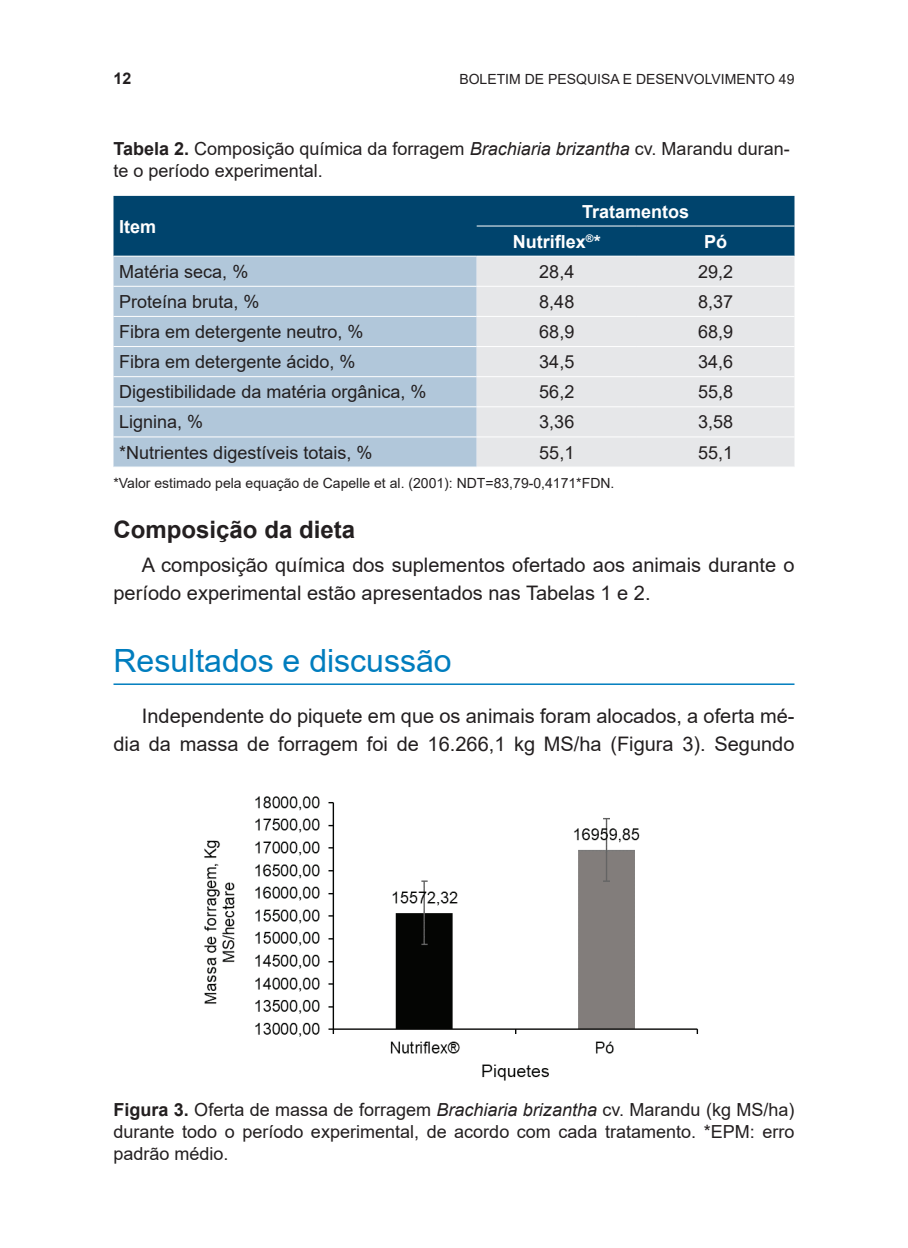
<style>
.page{position:relative;width:908px;height:1248px;background:#fff}
.page>*{position:absolute;margin:0;border:0;box-sizing:border-box;transform-origin:0 0}
.t1{font:32px "Arial";color:#007dbe}
.t2{font:700 24px "Arial";color:#231f20}
.t3{font:20px/28px "Arial";color:#231f20}
.t4{font:18px/21.6px "Arial";color:#231f20}
.t5{font:700 18px/30.2px "Arial";color:#fff}
.t6{font:700 16px "Arial";color:#231f20}
.t7{font:14px "Arial";color:#231f20}
.s1{font-weight:700}
.s2{font-style:italic}
</style>
<div class="page">
<div style="left:113px;top:196px;width:681px;height:60px;background:#00446d"></div>
<div style="left:113px;top:257px;width:363px;height:209px;background:#b1c7da"></div>
<div style="left:476px;top:257px;width:318px;height:209px;background:#e6e7e9"></div>
<hr style="left:113px;top:286px;width:363px;height:1px;background:#fff">
<hr style="left:476px;top:286px;width:160px;height:1px;background:#fff">
<hr style="left:636px;top:286px;width:158px;height:1px;background:#fff">
<hr style="left:113px;top:316px;width:363px;height:1px;background:#fff">
<hr style="left:476px;top:316px;width:160px;height:1px;background:#fff">
<hr style="left:636px;top:316px;width:158px;height:1px;background:#fff">
<hr style="left:113px;top:346px;width:363px;height:1px;background:#fff">
<hr style="left:476px;top:346px;width:160px;height:1px;background:#fff">
<hr style="left:636px;top:346px;width:158px;height:1px;background:#fff">
<hr style="left:113px;top:376px;width:363px;height:1px;background:#fff">
<hr style="left:476px;top:376px;width:160px;height:1px;background:#fff">
<hr style="left:636px;top:376px;width:158px;height:1px;background:#fff">
<hr style="left:113px;top:406px;width:363px;height:1px;background:#fff">
<hr style="left:476px;top:406px;width:160px;height:1px;background:#fff">
<hr style="left:636px;top:406px;width:158px;height:1px;background:#fff">
<hr style="left:113px;top:436px;width:363px;height:1px;background:#fff">
<hr style="left:476px;top:436px;width:160px;height:1px;background:#fff">
<hr style="left:636px;top:436px;width:158px;height:1px;background:#fff">
<hr style="left:476px;top:225px;width:160px;height:1px;background:#fff">
<hr style="left:636px;top:225px;width:158px;height:1px;background:#fff">
<hr style="left:113px;top:683px;width:681px;height:2px;background:#007dbe">
<img style="left:204px;top:796px;width:495px;height:285px">
<p class="t6" style="left:113px;top:67px;width:19px">12</p>
<p class="t7" style="left:459px;top:69px;width:336px">BOLETIM DE PESQUISA E DESENVOLVIMENTO 49</p>
<p class="t4" style="left:113px;top:138px;width:677px"><span class="s1">Tabela 2.</span> Composição química da forragem <span class="s2">Brachiaria brizantha</span> cv. Marandu duran&shy;te o período experimental.</p>
<p class="t5" style="left:119px;top:211px;width:39px">Item</p>
<p class="t5" style="left:512px;top:196px;width:178px;text-indent:69px">Tratamentos<br>Nutriflex<sup>®</sup>*</p>
<p class="t5" style="left:704px;top:226px;width:25px">Pó</p>
<p class="t4" style="left:119px;top:260px;width:131px">Matéria seca, %</p>
<p class="t4" style="left:539px;top:260px;width:37px">28,4</p>
<p class="t4" style="left:697px;top:260px;width:37px">29,2</p>
<p class="t4" style="left:119px;top:290px;width:142px">Proteína bruta, %</p>
<p class="t4" style="left:539px;top:290px;width:37px">8,48</p>
<p class="t4" style="left:697px;top:290px;width:37px">8,37</p>
<p class="t4" style="left:119px;top:321px;width:246px">Fibra em detergente neutro, %</p>
<p class="t4" style="left:539px;top:321px;width:37px">68,9</p>
<p class="t4" style="left:697px;top:321px;width:37px">68,9</p>
<p class="t4" style="left:119px;top:351px;width:238px">Fibra em detergente ácido, %</p>
<p class="t4" style="left:539px;top:351px;width:37px">34,5</p>
<p class="t4" style="left:697px;top:351px;width:37px">34,6</p>
<p class="t4" style="left:119px;top:381px;width:309px">Digestibilidade da matéria orgânica, %</p>
<p class="t4" style="left:539px;top:381px;width:37px">56,2</p>
<p class="t4" style="left:697px;top:381px;width:37px">55,8</p>
<p class="t4" style="left:119px;top:411px;width:86px">Lignina, %</p>
<p class="t4" style="left:539px;top:411px;width:37px">3,36</p>
<p class="t4" style="left:697px;top:411px;width:37px">3,58</p>
<p class="t4" style="left:119px;top:441px;width:255px">*Nutrientes digestíveis totais, %</p>
<p class="t4" style="left:539px;top:441px;width:37px">55,1</p>
<p class="t4" style="left:697px;top:441px;width:37px">55,1</p>
<p class="t7" style="left:113px;top:473px;width:502px">*Valor estimado pela equação de Capelle et al. (2001): NDT=83,79-0,4171*FDN.</p>
<h2 class="t2" style="left:113px;top:512px;width:243px">Composição da dieta</h2>
<p class="t3" style="left:113px;top:550px;width:682px;text-indent:28px">A composição química dos suplementos ofertado aos animais durante o período experimental estão apresentados nas Tabelas 1 e 2.</p>
<h1 class="t1" style="left:113px;top:638px;width:339px">Resultados e discussão</h1>
<p class="t3" style="left:113px;top:701px;width:682px;text-align:right">Independente do piquete em que os animais foram alocados, a oferta mé&shy;dia da massa de forragem foi de 16.266,1 kg MS/ha (Figura 3). Segundo</p>
<p class="t4" style="left:113px;top:1099px;width:682px;text-align:justify"><span class="s1">Figura 3.</span> Oferta de massa de forragem <span class="s2">Brachiaria brizantha</span> cv. Marandu (kg MS/ha) durante todo o período experimental, de acordo com cada tratamento. *EPM: erro padrão médio.</p>
</div>
